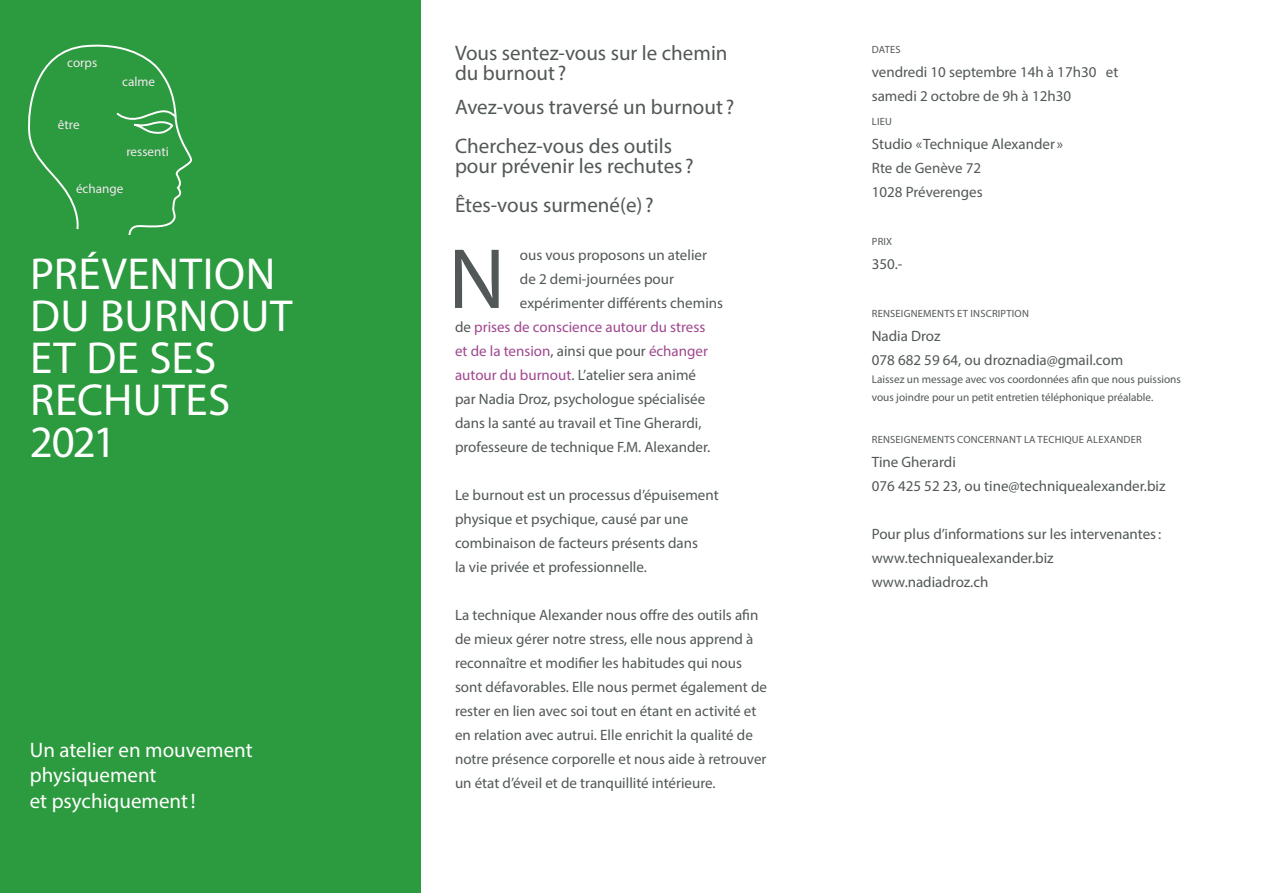
<style>
.page{position:relative;width:1263px;height:893px;background:#fff}
.page>*{position:absolute;margin:0;border:0;box-sizing:border-box;transform-origin:0 0}
.t1{font:86.25px "Myriad Pro";color:#525757}
.t2{font:45px/42px "Myriad Pro";letter-spacing:.01em;color:#fff}
.t3{font:21px/39px "Myriad Pro";color:#525757}
.t4{font:21px/25.5px "Myriad Pro";color:#fff}
.t5{font:15px/24px "Myriad Pro";color:#525757}
.t6{font:15px "Myriad Pro";color:#9f478f}
.t7{font:13.2px "Myriad Pro";color:#f1e8f0}
.t8{font:11.25px/18px "Myriad Pro";color:#525757}
.t9{font:10.5px "Myriad Pro";letter-spacing:.02em;color:#525757}
.s1{color:#525757}
.s2{color:#9f478f}
</style>
<div class="page">
<div style="left:0;top:0;width:421px;height:893px;background:#2c9a3e"></div>
<svg style="left:28px;top:44px;width:165px;height:191px"></svg>
<p class="t7" style="left:67px;top:55px;width:32px">corps</p>
<p class="t7" style="left:58px;top:116px;width:23px">être</p>
<p class="t7" style="left:122px;top:73px;width:34px">calme</p>
<p class="t7" style="left:126px;top:144px;width:44px">ressenti</p>
<p class="t7" style="left:76px;top:180px;width:49px">échange</p>
<h2 class="t2" style="left:30px;top:252px;width:264px">PRÉVENTION<br>DU BURNOUT<br>ET DE SES<br>RECHUTES<br>2021</h2>
<h3 class="t4" style="left:30px;top:737px;width:224px">Un atelier en mouvement physiquement<br>et psychiquement!</h3>
<h3 class="t3" style="left:455px;top:43px;width:274px;line-height:19.5px">Vous sentez-vous sur le chemin du burnout?</h3>
<h3 class="t3" style="left:455px;top:88px;width:281px">Avez-vous traversé un burnout?<br>Cherchez-vous des outils</h3>
<h3 class="t3" style="left:455px;top:146px;width:240px">pour prévenir les rechutes?<br>Êtes-vous surmené(e)?</h3>
<h1 class="t1" style="left:448px;top:226px;width:58px">N</h1>
<p class="t5" style="left:520px;top:243px;width:189px">ous vous proposons un atelier</p>
<p class="t5" style="left:520px;top:267px;width:156px">de 2 demi-journées pour</p>
<p class="t5" style="left:520px;top:291px;width:205px">expérimenter différents chemins</p>
<p class="t6" style="left:455px;top:318px;width:252px"><span class="s1">de</span> prises de conscience autour du stress</p>
<p class="t6" style="left:455px;top:342px;width:254px">et de la tension<span class="s1">, ainsi que pour</span> échanger</p>
<p class="t5" style="left:455px;top:363px;width:243px"><span class="s2">autour du burnout</span>. L’atelier sera animé</p>
<p class="t5" style="left:455px;top:387px;width:252px">par Nadia Droz, psychologue spécialisée</p>
<p class="t5" style="left:455px;top:411px;width:248px">dans la santé au travail et Tine Gherardi,</p>
<p class="t5" style="left:455px;top:435px;width:257px">professeure de technique F.M. Alexander.</p>
<p class="t5" style="left:455px;top:483px;width:265px">Le burnout est un processus d’épuisement physique et psychique, causé par une combinaison de facteurs présents dans<br>la vie privée et professionnelle.</p>
<p class="t5" style="left:455px;top:603px;width:313px">La technique Alexander nous offre des outils afin de mieux gérer notre stress, elle nous apprend à reconnaître et modifier les habitudes qui nous sont défavorables. Elle nous permet également de rester en lien avec soi tout en étant en activité et en relation avec autrui. Elle enrichit la qualité de notre présence corporelle et nous aide à retrouver un état d’éveil et de tranquillité intérieure.</p>
<p class="t9" style="left:872px;top:43px;width:30px">DATES</p>
<p class="t5" style="left:872px;top:59px;width:248px">vendredi 10 septembre 14h à 17h30 et samedi 2 octobre de 9h à 12h30</p>
<p class="t9" style="left:872px;top:115px;width:22px">LIEU</p>
<p class="t5" style="left:872px;top:131px;width:193px">Studio «Technique Alexander»<br>Rte de Genève 72<br>1028 Préverenges</p>
<p class="t9" style="left:872px;top:235px;width:22px">PRIX</p>
<p class="t5" style="left:872px;top:251px;width:32px">350.-</p>
<p class="t9" style="left:872px;top:307px;width:159px">RENSEIGNEMENTS ET INSCRIPTION</p>
<p class="t5" style="left:872px;top:323px;width:253px">Nadia Droz<br>078 682 59 64, ou droznadia@gmail.com</p>
<p class="t8" style="left:872px;top:370px;width:311px">Laissez un message avec vos coordonnées afin que nous puissions vous joindre pour un petit entretien téléphonique préalable.</p>
<p class="t9" style="left:872px;top:433px;width:271px">RENSEIGNEMENTS CONCERNANT LA TECHIQUE ALEXANDER</p>
<p class="t5" style="left:872px;top:449px;width:295px">Tine Gherardi<br>076 425 52 23, ou tine@techniquealexander.biz</p>
<p class="t5" style="left:872px;top:521px;width:291px">Pour plus d’informations sur les intervenantes: www.techniquealexander.biz www.nadiadroz.ch</p>
</div>
